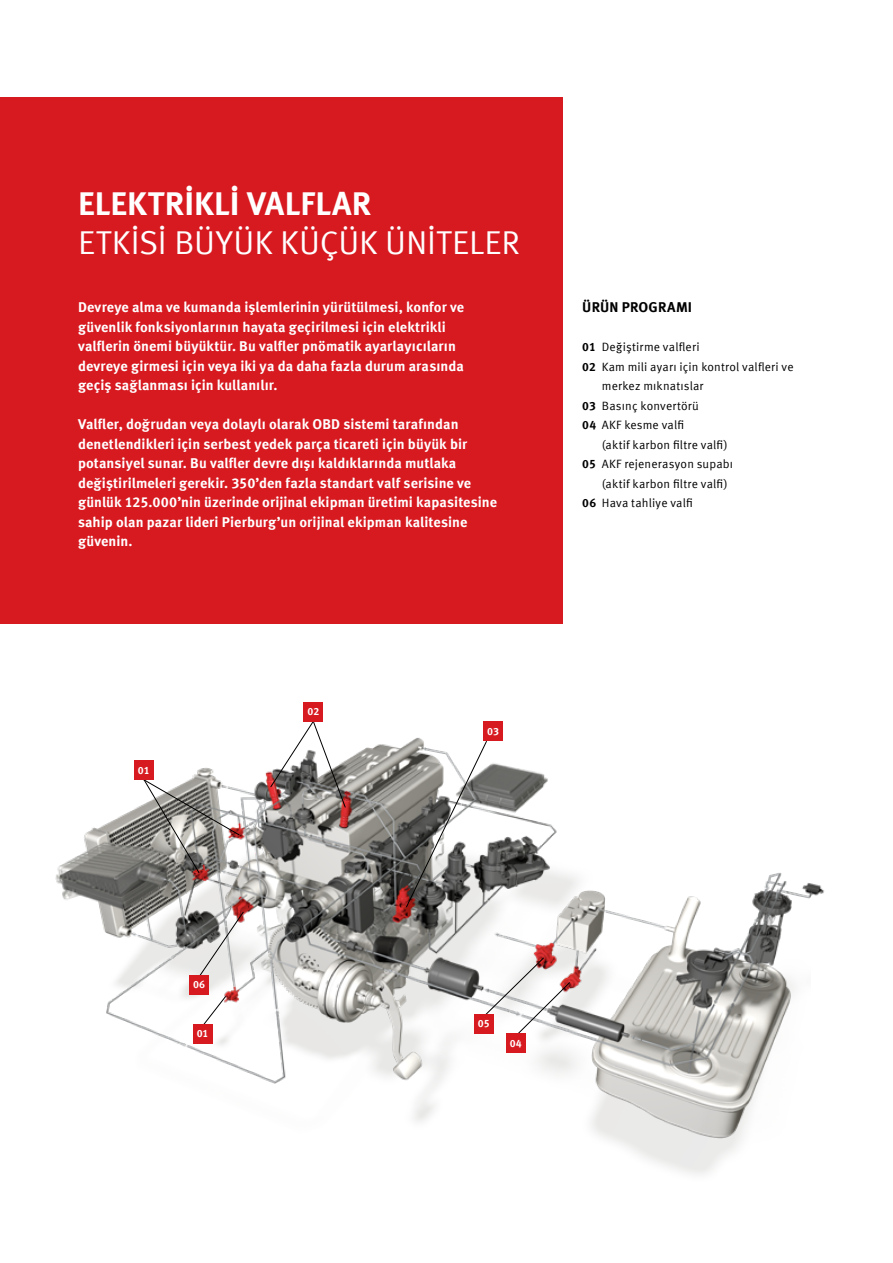
<style>
.page{position:relative;width:893px;height:1263px;background:#fff}
.page>*{position:absolute;margin:0;border:0;box-sizing:border-box;transform-origin:0 0}
.t1{font:33px "Meta Offc Pro Norm";letter-spacing:-.005em;color:#fff}
.t2{font:700 33px "Meta Offc Pro";letter-spacing:.005em;color:#fff}
.t3{font:700 14.25px/19.5px "Meta Offc Pro";letter-spacing:.005em;color:#fff}
.t4{font:700 14.25px "Meta Offc Pro";letter-spacing:.01em;color:#000}
.t5{font:12px "Meta Offc Pro Norm";letter-spacing:.015em;color:#000}
.t6{font:700 10.5px "Meta Offc Pro";color:#fff}
.s1{font-family:"Meta Offc Pro";font-weight:700}
</style>
<div class="page">
<img style="left:55px;top:702px;width:769px;height:473px">
<div style="left:506px;top:1034px;width:19px;height:19px;background:#d71920"></div>
<svg style="left:482px;top:957px;width:89px;height:81px"></svg>
<div style="left:474px;top:1014px;width:20px;height:19px;background:#d71920"></div>
<svg style="left:405px;top:740px;width:83px;height:168px"></svg>
<svg style="left:195px;top:911px;width:49px;height:71px"></svg>
<div style="left:189px;top:975px;width:20px;height:20px;background:#d71920"></div>
<svg style="left:199px;top:995px;width:28px;height:35px"></svg>
<svg style="left:140px;top:777px;width:100px;height:97px"></svg>
<div style="left:134px;top:760px;width:19px;height:20px;background:#d71920"></div>
<svg style="left:270px;top:718px;width:76px;height:90px"></svg>
<div style="left:304px;top:702px;width:19px;height:19px;background:#d71920"></div>
<div style="left:483px;top:722px;width:20px;height:19px;background:#d71920"></div>
<div style="left:193px;top:1024px;width:19px;height:19px;background:#d71920"></div>
<div style="left:0;top:97px;width:563px;height:527px;background:#d71920"></div>
<h1 class="t2" style="left:78px;top:177px;width:295px">ELEKTRIKLI VALFLAR</h1>
<h1 class="t1" style="left:78px;top:217px;width:443px">ETKISI BÜYÜK KÜÇÜK ÜNITELER</h1>
<p class="t3" style="left:78px;top:296px;width:388px">Devreye alma ve kumanda işlemlerinin yürütülmesi, konfor ve güvenlik fonksiyonlarının hayata geçirilmesi için elektrikli valflerin önemi büyüktür. Bu valfler pnömatik ayarlayıcıların devreye girmesi için veya iki ya da daha fazla durum arasında geçiş sağlanması için kullanılır.</p>
<p class="t3" style="left:78px;top:413px;width:421px">Valfler, doğrudan veya dolaylı olarak OBD sistemi tarafından denetlendikleri için serbest yedek parça ticareti için büyük bir potansiyel sunar. Bu valfler devre dışı kaldıklarında mutlaka değiştirilmeleri gerekir. 350’den fazla standart valf serisine ve günlük 125.000’nin üzerinde orijinal ekipman üretimi kapasitesine sahip olan pazar lideri Pierburg’un orijinal ekipman kalitesine güvenin.</p>
<p class="t6" style="left:138px;top:762px;width:13px">01</p>
<p class="t6" style="left:307px;top:703px;width:13px">02</p>
<p class="t6" style="left:487px;top:723px;width:13px">03</p>
<p class="t4" style="left:582px;top:296px;width:111px">ÜRÜN PROGRAMI</p>
<p class="t5" style="left:582px;top:338px;width:119px"><span class="s1">01</span> Değiştirme valfleri</p>
<p class="t5" style="left:582px;top:357px;width:213px"><span class="s1">02</span> Kam mili ayarı için kontrol valfleri ve</p>
<p class="t5" style="left:602px;top:377px;width:103px">merkez mıknatıslar</p>
<p class="t5" style="left:582px;top:396px;width:118px"><span class="s1">03</span> Basınç konvertörü</p>
<p class="t5" style="left:582px;top:416px;width:103px"><span class="s1">04</span> AKF kesme valfi</p>
<p class="t5" style="left:602px;top:435px;width:127px">(aktif karbon filtre valfi)</p>
<p class="t5" style="left:582px;top:455px;width:152px"><span class="s1">05</span> AKF rejenerasyon supabı</p>
<p class="t5" style="left:602px;top:474px;width:127px">(aktif karbon filtre valfi)</p>
<p class="t5" style="left:582px;top:494px;width:112px"><span class="s1">06</span> Hava tahliye valfi</p>
<p class="t6" style="left:193px;top:976px;width:13px">06</p>
<p class="t6" style="left:197px;top:1025px;width:13px">01</p>
<p class="t6" style="left:478px;top:1015px;width:13px">05</p>
<p class="t6" style="left:510px;top:1035px;width:13px">04</p>
</div>
